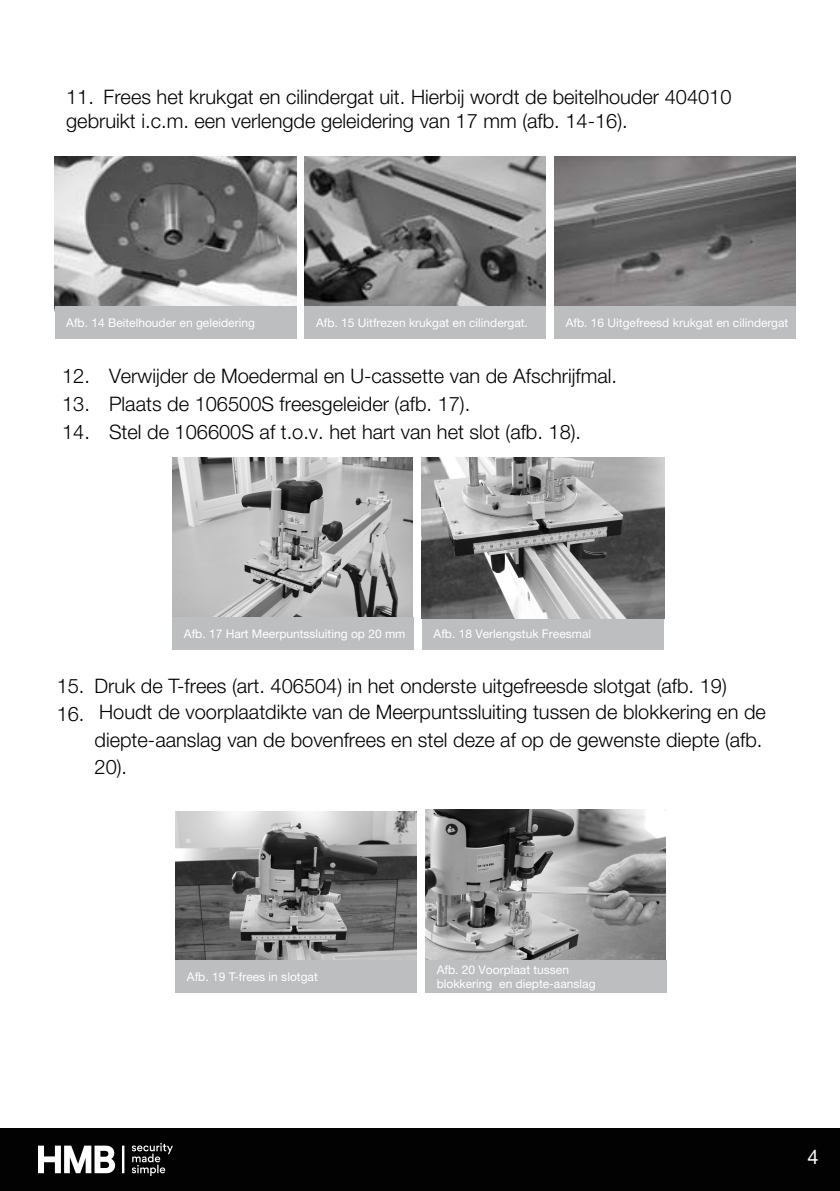
<style>
.page{position:relative;width:840px;height:1191px;background:#fff}
.page>*{position:absolute;margin:0;border:0;box-sizing:border-box;transform-origin:0 0}
.t1{font:300 20px/27.4px "Helvetica Neue LT Std";color:#000}
.t2{font:20px "Helvetica Neue LT Std";color:#fff}
.t3{font:12px/14.4px "Helvetica Neue LT Std";color:#fff}
.t4{font:6.8px "Arial";color:#020203}
</style>
<div class="page">
<div style="left:0;top:1128px;width:839px;height:63px;background:#020203"></div>
<img style="left:38px;top:1143px;width:134px;height:32px">
<img style="left:55px;top:157px;width:241px;height:150px">
<img style="left:554px;top:157px;width:241px;height:150px">
<img style="left:304px;top:157px;width:241px;height:150px">
<div style="left:55px;top:307px;width:241px;height:32px;background:#bcbec0"></div>
<div style="left:304px;top:307px;width:241px;height:32px;background:#bcbec0"></div>
<div style="left:554px;top:307px;width:241px;height:32px;background:#bcbec0"></div>
<div style="left:172px;top:618px;width:241px;height:32px;background:#bcbec0"></div>
<div style="left:422px;top:618px;width:241px;height:32px;background:#bcbec0"></div>
<div style="left:175px;top:960px;width:241px;height:32px;background:#bcbec0"></div>
<div style="left:425px;top:960px;width:241px;height:32px;background:#bcbec0"></div>
<img style="left:425px;top:809px;width:240px;height:150px">
<img style="left:175px;top:811px;width:241px;height:148px">
<img style="left:173px;top:457px;width:239px;height:159px">
<img style="left:422px;top:457px;width:241px;height:161px">
<p class="t1" style="left:66px;top:84px;width:666px;line-height:24px">11. Frees het krukgat en cilindergat uit. Hierbij wordt de beitelhouder 404010 gebruikt i.c.m. een verlengde geleidering van 17 mm (afb. 14-16).</p>
<p class="t3" style="left:66px;top:315px;width:190px">Afb. 14 Beitelhouder en geleidering</p>
<p class="t3" style="left:316px;top:315px;width:213px">Afb. 15 Uitfrezen krukgat en cilindergat.</p>
<p class="t3" style="left:565px;top:315px;width:224px">Afb. 16 Uitgefreesd krukgat en cilindergat</p>
<p class="t1" style="left:62px;top:361px;width:556px">12. Verwijder de Moedermal en U-cassette van de Afschrijfmal.</p>
<p class="t1" style="left:62px;top:390px;width:409px">13. Plaats de 106500S freesgeleider (afb. 17).</p>
<p class="t1" style="left:62px;top:418px;width:520px">14. Stel de 106600S af t.o.v. het hart van het slot (afb. 18).</p>
<p class="t4" style="left:266px;top:428px;width:5px">3</p>
<p class="t4" style="left:476px;top:428px;width:5px">2</p>
<p class="t3" style="left:184px;top:626px;width:223px">Afb. 17 Hart Meerpuntssluiting op 20 mm</p>
<p class="t3" style="left:433px;top:626px;width:159px">Afb. 18 Verlengstuk Freesmal</p>
<p class="t1" style="left:57px;top:672px;width:671px">15. Druk de T-frees (art. 406504) in het onderste uitgefreesde slotgat (afb. 19)</p>
<p class="t1" style="left:94px;top:698px;width:672px;text-indent:-38px">16. Houdt de voorplaatdikte van de Meerpuntssluiting tussen de blokkering en de diepte-aanslag van de bovenfrees en stel deze af op de gewenste diepte (afb.<br>20).</p>
<p class="t3" style="left:187px;top:969px;width:132px">Afb. 19 T-frees in slotgat</p>
<p class="t3" style="left:436px;top:962px;width:160px">Afb. 20 Voorplaat tussen blokkering en diepte-aanslag</p>
<p class="t2" style="left:807px;top:1144px;width:13px">4</p>
</div>
